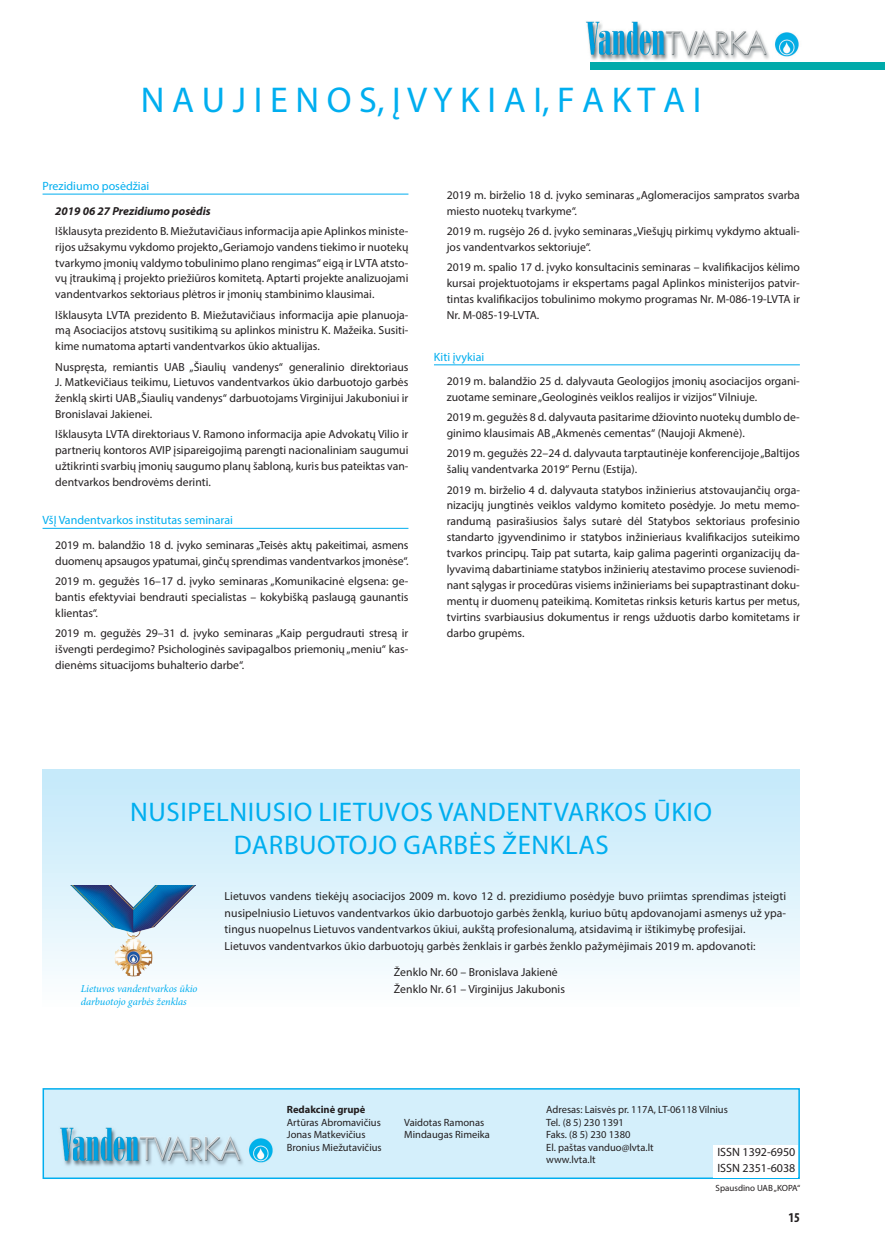
<style>
.page{position:relative;width:885px;height:1246px;background:#fff}
.page>*{position:absolute;margin:0;border:0;box-sizing:border-box;transform-origin:0 0}
.t1{font:36px "Myriad Pro";color:#00aeef}
.t2{font:27px/32.4px "Myriad Pro";letter-spacing:.02em;color:#00aeef;text-align:center}
.t3{font:700 condensed 13.5px "Myriad Pro";color:#231f20}
.t4{font:12px "Myriad Pro";color:#00aeef}
.t5{font:12px "Myriad Pro";color:#231f20}
.t6{font:11.7px/15.9px "Myriad Pro";color:#231f20}
.t7{font:italic 700 11.7px "Myriad Pro";color:#231f20}
.t8{font:10.5px/12.6px "Myriad Pro";color:#231f20}
.t9{font:italic 10.5px/12.6px "Minion Pro";letter-spacing:-.005em;color:#00aeef}
.t10{font:700 10.5px "Myriad Pro";color:#231f20}
.t11{font:9px "Myriad Pro";color:#231f20}
</style>
<div class="page">
<img style="left:586px;top:21px;width:213px;height:40px">
<div style="left:590px;top:62px;width:294px;height:7px;background:#0aa"></div>
<div style="left:43px;top:1088px;width:756px;height:91px;background:#d4effb;border:2px solid #00aeef"></div>
<img style="left:60px;top:1127px;width:213px;height:39px">
<div style="left:713px;top:1161px;width:84px;height:16px;background:#fff"></div>
<div style="left:713px;top:1145px;width:84px;height:16px;background:#fff"></div>
<div style="left:43px;top:770px;width:756px;height:243px;background:linear-gradient(to bottom,#c2e8fa,#fdfefe)"></div>
<img style="left:70px;top:886px;width:126px;height:91px">
<hr style="left:43px;top:194px;width:365px;height:1px;background:#00aeef">
<hr style="left:43px;top:528px;width:365px;height:1px;background:#00aeef">
<hr style="left:434px;top:364px;width:365px;height:1px;background:#00aeef">
<h1 class="t1" style="left:141px;top:78px;width:562px">N A U J I E N O S, Į V Y K I A I, F A K T A I</h1>
<p class="t4" style="left:43px;top:179px;width:108px">Prezidiumo posėdžiai</p>
<p class="t7" style="left:55px;top:203px;width:157px">2019 06 27 Prezidiumo posėdis</p>
<p class="t6" style="left:55px;top:223px;width:354px;text-align:justify">Išklausyta prezidento B. Miežutavičiaus informacija apie Aplinkos ministe&shy;rijos užsakymu vykdomo projekto „Geriamojo vandens tiekimo ir nuotekų tvarkymo įmonių valdymo tobulinimo plano rengimas“ eigą ir LVTA atsto&shy;vų įtraukimą į projekto priežiūros komitetą. Aptarti projekte analizuojami vandentvarkos sektoriaus plėtros ir įmonių stambinimo klausimai.</p>
<p class="t6" style="left:55px;top:306px;width:354px;text-align:justify">Išklausyta LVTA prezidento B. Miežutavičiaus informacija apie planuoja&shy;mą Asociacijos atstovų susitikimą su aplinkos ministru K. Mažeika. Susiti&shy;kime numatoma aptarti vandentvarkos ūkio aktualijas.</p>
<p class="t6" style="left:55px;top:358px;width:354px;text-align:justify">Nuspręsta, remiantis UAB „Šiaulių vandenys“ generalinio direktoriaus J. Matkevičiaus teikimu, Lietuvos vandentvarkos ūkio darbuotojo garbės ženklą skirti UAB „Šiaulių vandenys“ darbuotojams Virginijui Jakuboniui ir Bronislavai Jakienei.</p>
<p class="t6" style="left:55px;top:426px;width:354px;text-align:justify">Išklausyta LVTA direktoriaus V. Ramono informacija apie Advokatų Vilio ir partnerių kontoros AVIP įsipareigojimą parengti nacionaliniam saugumui užtikrinti svarbių įmonių saugumo planų šabloną, kuris bus pateiktas van&shy;dentvarkos bendrovėms derinti.</p>
<p class="t4" style="left:43px;top:513px;width:192px">VšĮ Vandentvarkos institutas seminarai</p>
<p class="t6" style="left:55px;top:537px;width:354px">2019 m. balandžio 18 d. įvyko seminaras „Teisės aktų pakeitimai, asmens duomenų apsaugos ypatumai, ginčų sprendimas vandentvarkos įmonėse“.</p>
<p class="t6" style="left:55px;top:573px;width:354px;text-align:justify">2019 m. gegužės 16–17 d. įvyko seminaras „Komunikacinė elgsena: ge&shy;bantis efektyviai bendrauti specialistas – kokybišką paslaugą gaunantis klientas“.</p>
<p class="t6" style="left:55px;top:625px;width:354px;text-align:justify">2019 m. gegužės 29–31 d. įvyko seminaras „Kaip pergudrauti stresą ir išvengti perdegimo? Psichologinės savipagalbos priemonių „meniu“ kas&shy;dienėms situacijoms buhalterio darbe“.</p>
<p class="t6" style="left:446px;top:187px;width:354px">2019 m. birželio 18 d. įvyko seminaras „Aglomeracijos sampratos svarba miesto nuotekų tvarkyme“.</p>
<p class="t6" style="left:446px;top:223px;width:354px">2019 m. rugsėjo 26 d. įvyko seminaras „Viešųjų pirkimų vykdymo aktuali&shy;jos vandentvarkos sektoriuje“.</p>
<p class="t6" style="left:446px;top:259px;width:354px;text-align:justify">2019 m. spalio 17 d. įvyko konsultacinis seminaras – kvalifikacijos kėlimo kursai projektuotojams ir ekspertams pagal Aplinkos ministerijos patvir&shy;tintas kvalifikacijos tobulinimo mokymo programas Nr. M-086-19-LVTA ir Nr. M-085-19-LVTA.</p>
<p class="t4" style="left:434px;top:349px;width:52px">Kiti įvykiai</p>
<p class="t6" style="left:446px;top:373px;width:354px">2019 m. balandžio 25 d. dalyvauta Geologijos įmonių asociacijos organi&shy;zuotame seminare „Geologinės veiklos realijos ir vizijos“ Vilniuje.</p>
<p class="t6" style="left:446px;top:409px;width:354px">2019 m. gegužės 8 d. dalyvauta pasitarime džiovinto nuotekų dumblo de&shy;ginimo klausimais AB „Akmenės cementas“ (Naujoji Akmenė).</p>
<p class="t6" style="left:446px;top:445px;width:354px">2019 m. gegužės 22–24 d. dalyvauta tarptautinėje konferencijoje „Baltijos šalių vandentvarka 2019“ Pernu (Estija).</p>
<p class="t6" style="left:446px;top:481px;width:354px;text-align:justify">2019 m. birželio 4 d. dalyvauta statybos inžinierius atstovaujančių orga&shy;nizacijų jungtinės veiklos valdymo komiteto posėdyje. Jo metu memo&shy;randumą pasirašiusios šalys sutarė dėl Statybos sektoriaus profesinio standarto įgyvendinimo ir statybos inžinieriaus kvalifikacijos suteikimo tvarkos principų. Taip pat sutarta, kaip galima pagerinti organizacijų da&shy;lyvavimą dabartiniame statybos inžinierių atestavimo procese suvienodi&shy;nant sąlygas ir procedūras visiems inžinieriams bei supaptrastinant doku&shy;mentų ir duomenų pateikimą. Komitetas rinksis keturis kartus per metus, tvirtins svarbiausius dokumentus ir rengs užduotis darbo komitetams ir darbo grupėms.</p>
<h2 class="t2" style="left:130px;top:795px;width:583px">NUSIPELNIUSIO LIETUVOS VANDENTVARKOS ŪKIO<br>DARBUOTOJO GARBĖS ŽENKLAS</h2>
<p class="t9" style="left:81px;top:982px;width:118px">Lietuvos vandentvarkos ūkio darbuotojo garbės ženklas</p>
<p class="t6" style="left:225px;top:888px;width:563px;line-height:16.6px">Lietuvos vandens tiekėjų asociacijos 2009 m. kovo 12 d. prezidiumo posėdyje buvo priimtas sprendimas įsteigti nusipelniusio Lietuvos vandentvarkos ūkio darbuotojo garbės ženklą, kuriuo būtų apdovanojami asmenys už ypa&shy;tingus nuopelnus Lietuvos vandentvarkos ūkiui, aukštą profesionalumą, atsidavimą ir ištikimybę profesijai.<br>Lietuvos vandentvarkos ūkio darbuotojų garbės ženklais ir garbės ženklo pažymėjimais 2019 m. apdovanoti:</p>
<p class="t6" style="left:394px;top:963px;width:172px;line-height:16.8px">Ženklo Nr. 60 – Bronislava Jakienė<br>Ženklo Nr. 61 – Virginijus Jakubonis</p>
<p class="t10" style="left:287px;top:1102px;width:80px">Redakcinė grupė</p>
<p class="t8" style="left:287px;top:1115px;width:96px">Artūras Abromavičius<br>Jonas Matkevičius<br>Bronius Miežutavičius</p>
<p class="t8" style="left:404px;top:1116px;width:87px">Vaidotas Ramonas<br>Mindaugas Rimeika</p>
<p class="t8" style="left:546px;top:1103px;width:183px">Adresas: Laisvės pr. 117A, LT-06118 Vilnius<br>Tel. (8 5) 230 1391<br>Faks. (8 5) 230 1380<br>El. paštas vanduo@lvta.lt<br>www.lvta.lt</p>
<p class="t11" style="left:715px;top:1183px;width:86px">Spausdino UAB „KOPA“</p>
<p class="t5" style="left:717px;top:1144px;width:80px">ISSN 1392-6950</p>
<p class="t5" style="left:717px;top:1160px;width:80px">ISSN 2351-6038</p>
<p class="t3" style="left:788px;top:1209px;width:13px">15</p>
</div>
